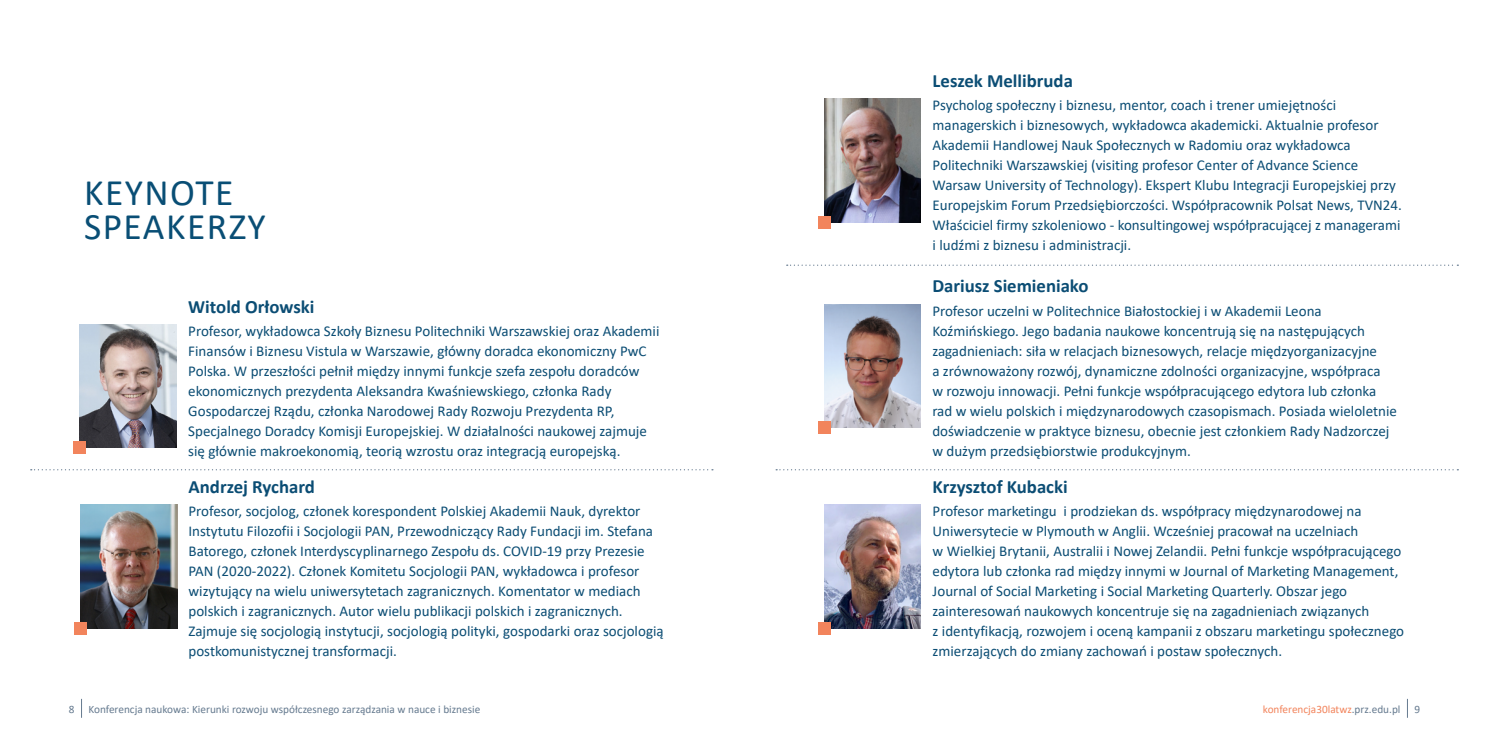
<style>
.page{position:relative;width:1489px;height:745px;background:#fff}
.page>*{position:absolute;margin:0;border:0;box-sizing:border-box;transform-origin:0 0}
.Body_headers_H1{font:37.5px/33.8px "Calibri";letter-spacing:.04em;color:#094e75}
.Body_Text{font:700 18.75px "Calibri";color:#0b4d74}
.Body_Text-2{font:15px/20px "Calibri";color:#0b4d74}
.t1{font:11.25px "Calibri";color:#657a8f}
.t2{font:11.25px "Calibri";color:#f2845c}
.s1{color:#657a8f}
</style>
<div class="page">
<svg style="left:81px;top:698px;width:1px;height:19px"></svg>
<svg style="left:786px;top:264px;width:672px;height:2px"></svg>
<svg style="left:776px;top:469px;width:682px;height:1px"></svg>
<svg style="left:31px;top:469px;width:682px;height:1px"></svg>
<img style="left:824px;top:304px;width:96px;height:123px">
<div style="left:818px;top:421px;width:12px;height:12px;background:#f2845c"></div>
<img style="left:824px;top:504px;width:96px;height:124px">
<div style="left:818px;top:622px;width:12px;height:12px;background:#f2845c"></div>
<img style="left:824px;top:99px;width:96px;height:123px">
<div style="left:818px;top:216px;width:12px;height:12px;background:#f2845c"></div>
<img style="left:80px;top:324px;width:96px;height:123px">
<div style="left:74px;top:441px;width:12px;height:12px;background:#f2845c"></div>
<img style="left:81px;top:504px;width:96px;height:124px">
<div style="left:75px;top:622px;width:12px;height:12px;background:#f2845c"></div>
<h1 class="Body_headers_H1" style="left:84px;top:175px;width:183px">KEYNOTE<br>SPEAKERZY</h1>
<p class="Body_Text" style="left:188px;top:293px;width:128px">Witold Orłowski</p>
<p class="Body_Text-2" style="left:188px;top:320px;width:472px">Profesor, wykładowca Szkoły Biznesu Politechniki Warszawskiej oraz Akademii Finansów i Biznesu Vistula w Warszawie, główny doradca ekonomiczny PwC Polska. W przeszłości pełnił między innymi funkcje szefa zespołu doradców ekonomicznych prezydenta Aleksandra Kwaśniewskiego, członka Rady Gospodarczej Rządu, członka Narodowej Rady Rozwoju Prezydenta RP, Specjalnego Doradcy Komisji Europejskiej. W działalności naukowej zajmuje się głównie makroekonomią, teorią wzrostu oraz integracją europejską.</p>
<p class="Body_Text" style="left:188px;top:473px;width:128px">Andrzej Rychard</p>
<p class="Body_Text-2" style="left:188px;top:500px;width:476px">Profesor, socjolog, członek korespondent Polskiej Akademii Nauk, dyrektor Instytutu Filozofii i Socjologii PAN, Przewodniczący Rady Fundacji im. Stefana Batorego, członek Interdyscyplinarnego Zespołu ds. COVID-19 przy Prezesie PAN (2020-2022). Członek Komitetu Socjologii PAN, wykładowca i profesor wizytujący na wielu uniwersytetach zagranicznych. Komentator w mediach polskich i zagranicznych. Autor wielu publikacji polskich i zagranicznych.<br>Zajmuje się socjologią instytucji, socjologią polityki, gospodarki oraz socjologią postkomunistycznej transformacji.</p>
<p class="Body_Text" style="left:932px;top:68px;width:142px">Leszek Mellibruda</p>
<p class="Body_Text-2" style="left:932px;top:95px;width:471px">Psycholog społeczny i biznesu, mentor, coach i trener umiejętności managerskich i biznesowych, wykładowca akademicki. Aktualnie profesor Akademii Handlowej Nauk Społecznych w Radomiu oraz wykładowca Politechniki Warszawskiej (visiting profesor Center of Advance Science Warsaw University of Technology). Ekspert Klubu Integracji Europejskiej przy Europejskim Forum Przedsiębiorczości. Współpracownik Polsat News, TVN24.<br>Właściciel firmy szkoleniowo - konsultingowej współpracującej z managerami i ludźmi z biznesu i administracji.</p>
<p class="Body_Text" style="left:932px;top:273px;width:158px">Dariusz Siemieniako</p>
<p class="Body_Text-2" style="left:932px;top:300px;width:466px">Profesor uczelni w Politechnice Białostockiej i w Akademii Leona Koźmińskiego. Jego badania naukowe koncentrują się na następujących zagadnieniach: siła w relacjach biznesowych, relacje międzyorganizacyjne<br>a zrównoważony rozwój, dynamiczne zdolności organizacyjne, współpraca<br>w rozwoju innowacji. Pełni funkcje współpracującego edytora lub członka rad w wielu polskich i międzynarodowych czasopismach. Posiada wieloletnie doświadczenie w praktyce biznesu, obecnie jest członkiem Rady Nadzorczej w dużym przedsiębiorstwie produkcyjnym.</p>
<p class="Body_Text" style="left:932px;top:473px;width:137px">Krzysztof Kubacki</p>
<p class="Body_Text-2" style="left:932px;top:500px;width:473px">Profesor marketingu i prodziekan ds. współpracy międzynarodowej na Uniwersytecie w Plymouth w Anglii. Wcześniej pracował na uczelniach<br>w Wielkiej Brytanii, Australii i Nowej Zelandii. Pełni funkcje współpracującego edytora lub członka rad między innymi w Journal of Marketing Management, Journal of Social Marketing i Social Marketing Quarterly. Obszar jego zainteresowań naukowych koncentruje się na zagadnieniach związanych<br>z identyfikacją, rozwojem i oceną kampanii z obszaru marketingu społecznego zmierzających do zmiany zachowań i postaw społecznych.</p>
<p class="t1" style="left:69px;top:700px;width:413px">8 Konferencja naukowa: Kierunki rozwoju współczesnego zarządzania w nauce i biznesie</p>
<p class="t2" style="left:1262px;top:700px;width:159px">konferencja30latwz<span class="s1">.prz.edu.pl 9</span></p>
</div>
